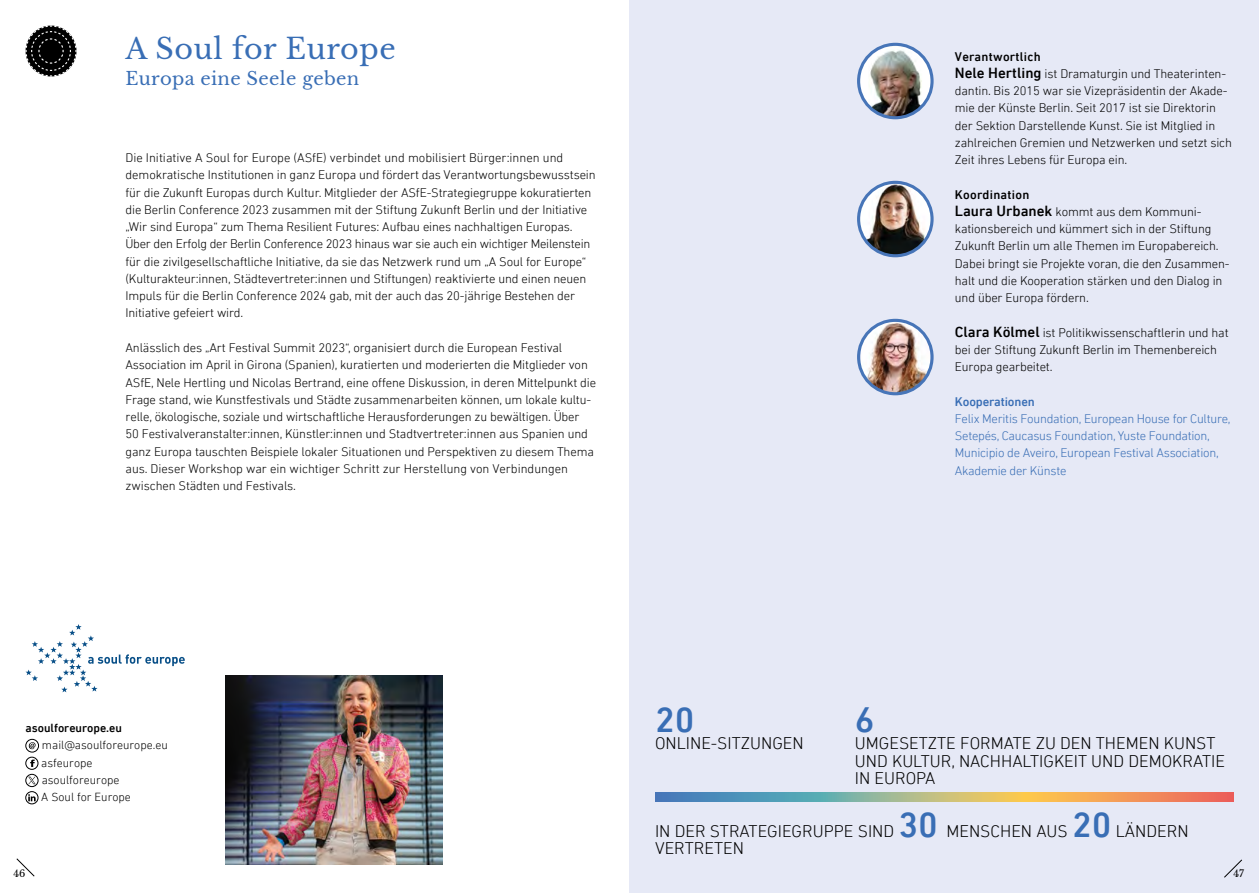
<style>
.page{position:relative;width:1259px;height:893px;background:#fff}
.page>*{position:absolute;margin:0;border:0;box-sizing:border-box;transform-origin:0 0}
.t1{font:500 36px "DIN Next LT Pro";color:#396eb5}
.t2{font:28.5px "Libre Baskerville";letter-spacing:.02em;color:#396eb5}
.t3{font:18px "Libre Baskerville";letter-spacing:.02em;color:#396eb5}
.t4{font:300 17.25px/17.2px "DIN Next LT Pro";color:#000}
.t5{font:300 12.75px/17.2px "DIN Next LT Pro";letter-spacing:-.01em;color:#000}
.t6{font:300 12.75px/17.2px "DIN Next LT Pro";letter-spacing:-.02em;color:#396eb5}
.t7{font:500 12.75px "DIN Next LT Pro";letter-spacing:-.01em;color:#396eb5}
.t8{font:300 12px/17.2px "DIN Next LT Pro";color:#000}
.t9{font:500 12px "DIN Next LT Pro";color:#000}
.t10{font:9.75px "Libre Baskerville";color:#000}
.s1{font-weight:500}
.s2{font-weight:500;font-size:15px}
.s3{font-weight:500;font-size:36px;color:#396eb5}
</style>
<div class="page">
<div style="left:26px;top:739px;width:13px;height:13px;border:1px solid #000;border-radius:50%"></div>
<svg style="left:29px;top:742px;width:7px;height:7px"></svg>
<div style="left:26px;top:757px;width:12px;height:13px;border:1px solid #000;border-radius:50%"></div>
<svg style="left:30px;top:760px;width:5px;height:7px"></svg>
<svg style="left:28px;top:777px;width:8px;height:7px"></svg>
<div style="left:26px;top:774px;width:12px;height:13px;border:1px solid #000;border-radius:50%"></div>
<div style="left:26px;top:791px;width:12px;height:13px;border:1px solid #000;border-radius:50%"></div>
<svg style="left:28px;top:794px;width:8px;height:7px"></svg>
<img style="left:225px;top:675px;width:217px;height:190px">
<svg style="left:26px;top:624px;width:159px;height:68px"></svg>
<div style="left:629px;top:0;width:630px;height:893px;background:#e6e9f6"></div>
<svg style="left:655px;top:793px;width:578px;height:8px;background:#aea282"></svg>
<svg style="left:858px;top:44px;width:74px;height:74px"></svg>
<img style="left:868px;top:46px;width:54px;height:72px">
<div style="left:857px;top:43px;width:76px;height:76px;border:3px solid #4775b8;border-radius:50%"></div>
<img style="left:858px;top:182px;width:74px;height:74px;border-radius:37px">
<div style="left:857px;top:181px;width:76px;height:76px;border:3px solid #4775b8;border-radius:50%"></div>
<img style="left:860px;top:321px;width:70px;height:73px">
<div style="left:857px;top:319px;width:76px;height:76px;border:3px solid #4775b8;border-radius:50%"></div>
<svg style="left:25px;top:25px;width:52px;height:52px"></svg>
<svg style="left:1224px;top:859px;width:18px;height:19px"></svg>
<svg style="left:16px;top:858px;width:19px;height:19px"></svg>
<h2 class="t2" style="left:125px;top:31px;width:272px">A Soul for Europe</h2>
<h3 class="t3" style="left:125px;top:68px;width:235px">Europa eine Seele geben</h3>
<p class="t5" style="left:125px;top:149px;width:472px">Die Initiative A Soul for Europe (ASfE) verbindet und mobilisiert Bürger:innen und demokratische Institutionen in ganz Europa und fördert das Verantwortungsbewusstsein für die Zukunft Europas durch Kultur. Mitglieder der ASfE-Strategiegruppe kokuratierten die Berlin Conference 2023 zusammen mit der Stiftung Zukunft Berlin und der Initiative „Wir sind Europa“ zum Thema Resilient Futures: Aufbau eines nachhaltigen Europas.<br>Über den Erfolg der Berlin Conference 2023 hinaus war sie auch ein wichtiger Meilenstein für die zivilgesellschaftliche Initiative, da sie das Netzwerk rund um „A Soul for Europe“ (Kulturakteur:innen, Städtevertreter:innen und Stiftungen) reaktivierte und einen neuen Impuls für die Berlin Conference 2024 gab, mit der auch das 20-jährige Bestehen der Initiative gefeiert wird.</p>
<p class="t5" style="left:125px;top:339px;width:472px">Anlässlich des „Art Festival Summit 2023“, organisiert durch die European Festival Association im April in Girona (Spanien), kuratierten und moderierten die Mitglieder von ASfE, Nele Hertling und Nicolas Bertrand, eine offene Diskussion, in deren Mittelpunkt die Frage stand, wie Kunstfestivals und Städte zusammenarbeiten können, um lokale kultu&shy;relle, ökologische, soziale und wirtschaftliche Herausforderungen zu bewältigen. Über<br>50 Festivalveranstalter:innen, Künstler:innen und Stadtvertreter:innen aus Spanien und ganz Europa tauschten Beispiele lokaler Situationen und Perspektiven zu diesem Thema aus. Dieser Workshop war ein wichtiger Schritt zur Herstellung von Verbindungen zwischen Städten und Festivals.</p>
<p class="t5" style="left:955px;top:48px;width:279px"><span class="s1">Verantwortlich<br></span><span class="s2">Nele Hertling</span> ist Dramaturgin und Theaterinten&shy;dantin. Bis 2015 war sie Vizepräsidentin der Akade&shy;mie der Künste Berlin. Seit 2017 ist sie Direktorin der Sektion Darstellende Kunst. Sie ist Mitglied in zahlreichen Gremien und Netzwerken und setzt sich Zeit ihres Lebens für Europa ein.</p>
<p class="t5" style="left:955px;top:186px;width:276px"><span class="s1">Koordination<br></span><span class="s2">Laura Urbanek</span> kommt aus dem Kommuni&shy;kationsbereich und kümmert sich in der Stiftung Zukunft Berlin um alle Themen im Europabereich.<br>Dabei bringt sie Projekte voran, die den Zusammen&shy;halt und die Kooperation stärken und den Dialog in und über Europa fördern.</p>
<p class="t5" style="left:955px;top:324px;width:275px"><span class="s2">Clara Kölmel</span> ist Politikwissenschaftlerin und hat bei der Stiftung Zukunft Berlin im Themenbereich<br>Europa gearbeitet.</p>
<p class="t7" style="left:955px;top:394px;width:81px">Kooperationen</p>
<p class="t6" style="left:955px;top:410px;width:277px">Felix Meritis Foundation, European House for Culture, Setepés, Caucasus Foundation, Yuste Foundation, Municipio de Aveiro, European Festival Association, Akademie der Künste</p>
<p class="t9" style="left:26px;top:721px;width:98px">asoulforeurope.eu</p>
<p class="t8" style="left:41px;top:736px;width:128px">mail@asoulforeurope.eu asfeurope asoulforeurope<br>A Soul for Europe</p>
<h1 class="t1" style="left:655px;top:699px;width:41px">20</h1>
<h3 class="t4" style="left:655px;top:735px;width:150px">ONLINE-SITZUNGEN</h3>
<h1 class="t1" style="left:855px;top:699px;width:21px">6</h1>
<h3 class="t4" style="left:855px;top:735px;width:371px">UMGESETZTE FORMATE ZU DEN THEMEN KUNST<br>UND KULTUR, NACHHALTIGKEIT UND DEMOKRATIE<br>IN EUROPA</h3>
<h3 class="t4" style="left:655px;top:822px;width:535px">IN DER STRATEGIEGRUPPE SIND <span class="s3">30</span> MENSCHEN AUS <span class="s3">20</span> LÄNDERN<br>VERTRETEN</h3>
<p class="t10" style="left:14px;top:867px;width:13px">46</p>
<p class="t10" style="left:1233px;top:867px;width:12px">47</p>
</div>
